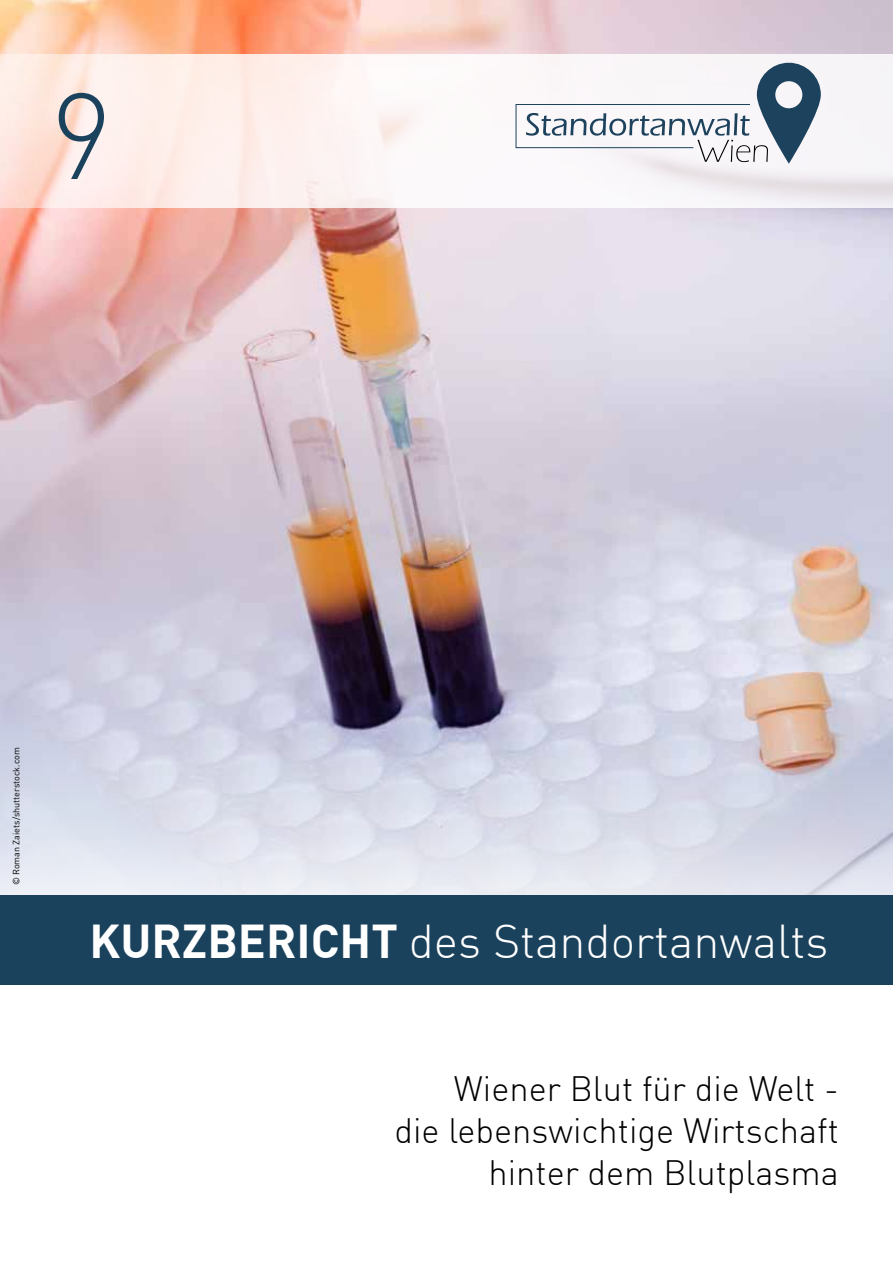
<style>
.page{position:relative;width:893px;height:1263px;background:#fff}
.page>*{position:absolute;margin:0;border:0;box-sizing:border-box;transform-origin:0 0}
.t1{font:300 120px "DIN";color:#1b425d}
.t2{font:300 46.5px "DIN";color:#fff}
.t3{font:300 34.5px/42px "DIN";color:#000;text-align:right}
.t4{font:9px "DIN";color:#000}
.s1{font-weight:700}
</style>
<div class="page">
<img style="left:0;top:0;width:893px;height:895px">
<div style="left:0;top:895px;width:893px;height:90px;background:#1b425d"></div>
<svg style="left:0;top:54px;width:893px;height:153px;fill:#fdf2f0"></svg>
<svg style="left:516px;top:63px;width:305px;height:101px"></svg>
<h1 class="t1" style="left:51px;top:62px;width:63px">9</h1>
<p class="t4" style="left:11px;top:885px;width:139px;rotate:-90deg">© Roman Zaiets/shutterstock.com</p>
<h2 class="t2" style="left:89px;top:913px;width:740px"><span class="s1">KURZBERICHT</span> des Standortanwalts</h2>
<p class="t3" style="left:395px;top:1067px;width:446px">Wiener Blut für die Welt -<br>die lebenswichtige Wirtschaft hinter dem Blutplasma</p>
</div>
